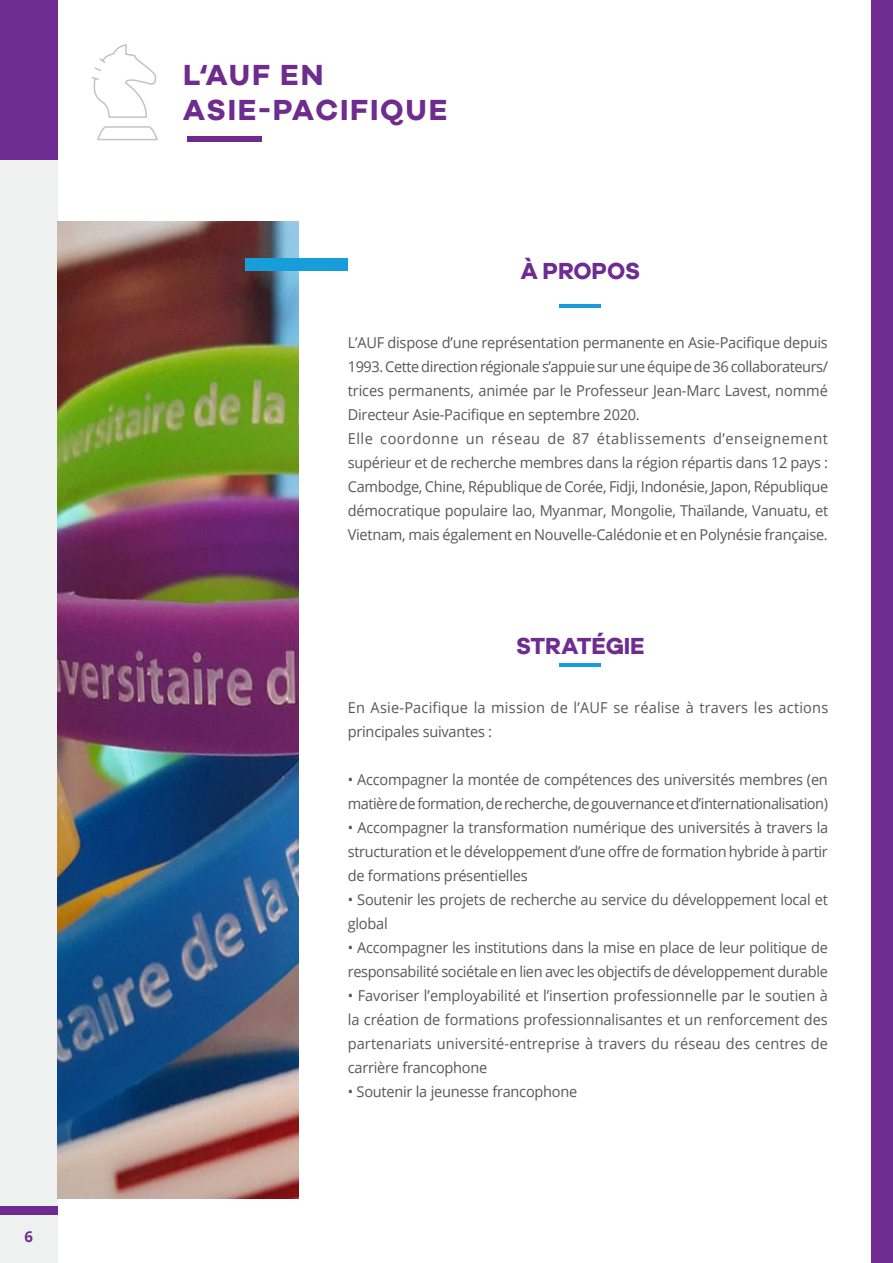
<style>
.page{position:relative;width:893px;height:1263px;background:#fff}
.page>*{position:absolute;margin:0;border:0;box-sizing:border-box;transform-origin:0 0}
.t1{font:700 30px "Galyon";letter-spacing:.06em;color:#6e2c8e}
.texte_DP{font:700 24px "Galyon";letter-spacing:-.005em;color:#6e2c91}
.texte_DP-2{font:15px/24px "Open Sans";letter-spacing:-.015em;color:#57585a;text-align:justify}
.texte_DP-3{font:15px/24px "Open Sans";letter-spacing:-.035em;color:#57585a}
.texte_DP-4{font:15px/24px "Open Sans";letter-spacing:.015em;color:#57585a}
.t2{font:700 15px "Open Sans";color:#6e2c91}
</style>
<div class="page">
<div style="left:872px;top:0;width:21px;height:1263px;background:#6e2c91"></div>
<div style="left:0;top:160px;width:57px;height:1103px;background:#eff0f0"></div>
<div style="left:187px;top:136px;width:74px;height:5px;background:#6e2b8f"></div>
<hr style="left:560px;top:304px;width:41px;height:3px;background:#179dd9">
<div style="left:0;top:0;width:57px;height:160px;background:#6e2c91"></div>
<div style="left:0;top:1207px;width:57px;height:8px;background:#6e2c91"></div>
<img style="left:57px;top:221px;width:242px;height:978px">
<hr style="left:560px;top:663px;width:41px;height:3px;background:#179dd9">
<svg style="left:91px;top:44px;width:66px;height:74px"></svg>
<svg style="left:97px;top:126px;width:61px;height:15px"></svg>
<div style="left:245px;top:258px;width:103px;height:13px;background:#179dd9"></div>
<p class="t2" style="left:24px;top:1226px;width:10px">6</p>
<p class="t1" style="left:183px;top:56px;width:142px">L‘AUF EN</p>
<p class="t1" style="left:183px;top:91px;width:266px">ASIE-PACIFIQUE</p>
<p class="texte_DP" style="left:521px;top:256px;width:121px">À PROPOS</p>
<p class="texte_DP-2" style="left:348px;top:330px;width:482px">L’AUF dispose d’une représentation permanente en Asie-Pacifique depuis 1993. Cette direction régionale s’appuie sur une équipe de 36 collaborateurs/ trices permanents, animée par le Professeur Jean-Marc Lavest, nommé Directeur Asie-Pacifique en septembre 2020.</p>
<p class="texte_DP-2" style="left:348px;top:426px;width:482px">Elle coordonne un réseau de 87 établissements d’enseignement supérieur et de recherche membres dans la région répartis dans 12 pays :<br>Cambodge, Chine, République de Corée, Fidji, Indonésie, Japon, République démocratique populaire lao, Myanmar, Mongolie, Thaïlande, Vanuatu, et Vietnam, mais également en Nouvelle-Calédonie et en Polynésie française.</p>
<p class="texte_DP" style="left:516px;top:631px;width:130px">STRATÉGIE</p>
<p class="texte_DP-4" style="left:348px;top:695px;width:482px">En Asie-Pacifique la mission de l’AUF se réalise à travers les actions principales suivantes :</p>
<p class="texte_DP-3" style="left:348px;top:767px;width:482px">• Accompagner la montée de compétences des universités membres (en matière de formation, de recherche, de gouvernance et d’internationalisation)</p>
<p class="texte_DP-2" style="left:348px;top:815px;width:482px">• Accompagner la transformation numérique des universités à travers la structuration et le développement d’une offre de formation hybride à partir de formations présentielles</p>
<p class="texte_DP-2" style="left:348px;top:887px;width:482px">• Soutenir les projets de recherche au service du développement local et global</p>
<p class="texte_DP-2" style="left:348px;top:935px;width:482px">• Accompagner les institutions dans la mise en place de leur politique de responsabilité sociétale en lien avec les objectifs de développement durable</p>
<p class="texte_DP-2" style="left:348px;top:983px;width:482px">• Favoriser l’employabilité et l’insertion professionnelle par le soutien à la création de formations professionnalisantes et un renforcement des partenariats université-entreprise à travers du réseau des centres de carrière francophone</p>
<p class="texte_DP-2" style="left:348px;top:1079px;width:231px">• Soutenir la jeunesse francophone</p>
</div>
